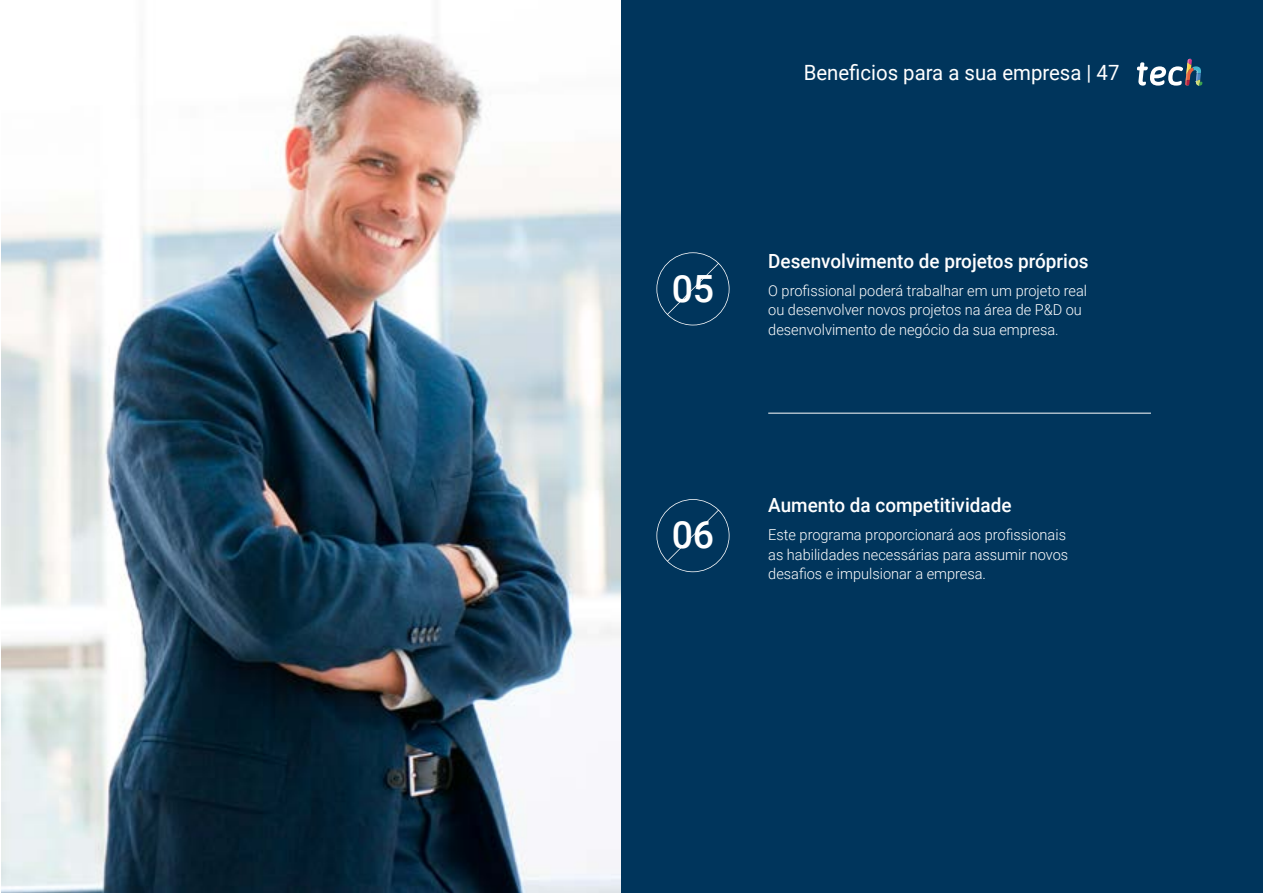
<style>
.page{position:relative;width:1263px;height:893px;background:#fff}
.page>*{position:absolute;margin:0;border:0;box-sizing:border-box;transform-origin:0 0}
.t1{font:500 37.5px "Roboto";color:#fff}
.t2{font:21px "Roboto";color:#fff}
.t3{font:500 19.5px "Roboto";color:#fff}
.t4{font:300 15px/19.5px "Roboto";color:#fff}
</style>
<div class="page">
<hr style="left:0;top:0;width:1px;height:893px;background:#00355c">
<div style="left:621px;top:0;width:642px;height:893px;background:#00355c"></div>
<hr style="left:768px;top:413px;width:383px;height:1px;background:#fff">
<svg style="left:656px;top:252px;width:73px;height:73px"></svg>
<svg style="left:656px;top:499px;width:73px;height:73px"></svg>
<img style="left:1px;top:34px;width:620px;height:859px">
<svg style="left:1137px;top:59px;width:65px;height:27px"></svg>
<h2 class="t2" style="left:804px;top:57px;width:317px">Beneficios para a sua empresa | 47</h2>
<h1 class="t1" style="left:672px;top:262px;width:44px">05</h1>
<h3 class="t3" style="left:768px;top:247px;width:322px">Desenvolvimento de projetos próprios</h3>
<p class="t4" style="left:768px;top:280px;width:320px">O profissional poderá trabalhar em um projeto real ou desenvolver novos projetos na área de P&amp;D ou desenvolvimento de negócio da sua empresa.</p>
<h1 class="t1" style="left:672px;top:509px;width:44px">06</h1>
<h3 class="t3" style="left:768px;top:492px;width:245px">Aumento da competitividade</h3>
<p class="t4" style="left:768px;top:525px;width:301px">Este programa proporcionará aos profissionais as habilidades necessárias para assumir novos desafios e impulsionar a empresa.</p>
</div>
